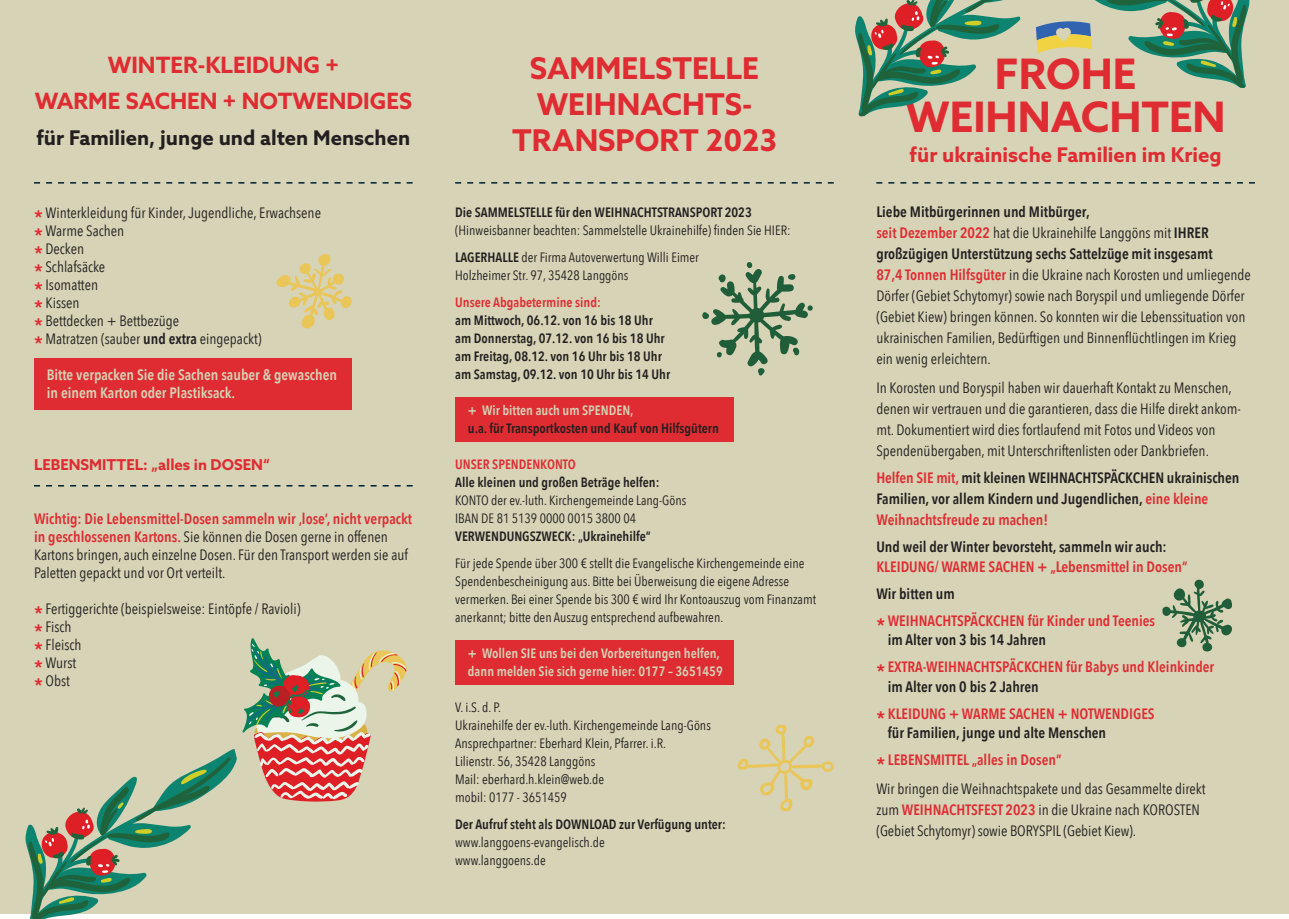
<style>
.page{position:relative;width:1289px;height:919px;background:#fff}
.page>*{position:absolute;margin:0;border:0;box-sizing:border-box;transform-origin:0 0}
.t1{font:700 42px/43.5px "Azo Sans";color:#df2c32;text-align:center}
.t2{font:700 30px/36px "Azo Sans";color:#df2c32;text-align:center}
.t3{font:700 22.5px/36px "Azo Sans";color:#df2c32;text-align:center}
.t4{font:700 20.25px "Azo Sans";color:#231f20}
.t5{font:700 20.25px "Azo Sans";color:#df2c32}
.t6{font:15px/18px "Avenir Next Condensed";color:#231f20}
.t7{font:600 15px/21px "Avenir Next Condensed";color:#231f20}
.t8{font:600 15px/27px "Avenir Next Condensed";color:#df2c32}
.t9{font:600 15px/18px "Avenir Next Condensed";color:#d6d3b6}
.t10{font:700 15px "Azo Sans";color:#df2c32}
.t11{font:13.5px/18px "Avenir Next Condensed";color:#231f20}
.t12{font:600 13.5px/18px "Avenir Next Condensed";color:#231f20}
.t13{font:600 13.5px/18px "Avenir Next Condensed";color:#d6d3b6}
.t14{font:600 13.5px "Avenir Next Condensed";color:#df2c32}
.s1{font-weight:600;font-size:19.5px;color:#df2c32}
.s2{font-weight:600}
.s3{font-weight:600;color:#df2c32}
.s4{color:#df2c32}
.s5{color:#231f20}
.s6{font-size:19.5px}
.s7{font-size:19.5px;color:#df2c32}
</style>
<div class="page">
<div style="left:0;top:0;width:1288px;height:913px;background:#d6d3b6"></div>
<svg style="left:876px;top:182px;width:378px;height:1px"></svg>
<svg style="left:455px;top:182px;width:378px;height:1px"></svg>
<svg style="left:34px;top:182px;width:378px;height:1px"></svg>
<svg style="left:34px;top:485px;width:378px;height:1px"></svg>
<div style="left:455px;top:397px;width:278px;height:45px;background:#df2c32"></div>
<div style="left:455px;top:639px;width:278px;height:45px;background:#df2c32"></div>
<div style="left:34px;top:358px;width:318px;height:51px;background:#df2c32"></div>
<svg style="left:702px;top:262px;width:110px;height:113px"></svg>
<svg style="left:1162px;top:579px;width:70px;height:73px"></svg>
<svg style="left:276px;top:254px;width:76px;height:75px"></svg>
<svg style="left:25px;top:638px;width:382px;height:280px"></svg>
<svg style="left:737px;top:724px;width:97px;height:87px"></svg>
<svg style="left:855px;top:0;width:394px;height:117px"></svg>
<h3 class="t3" style="left:35px;top:47px;width:379px">WINTER-KLEIDUNG +<br>WARME SACHEN + NOTWENDIGES</h3>
<h3 class="t4" style="left:36px;top:124px;width:375px">für Familien, junge und alten Menschen</h3>
<p class="t6" style="left:34px;top:202px;width:288px"><span class="s1">*</span> Winterkleidung für Kinder, Jugendliche, Erwachsene <span class="s1">*</span> Warme Sachen<br><span class="s1">*</span> Decken<br><span class="s1">*</span> Schlafsäcke<br><span class="s1">*</span> Isomatten<br><span class="s1">*</span> Kissen<br><span class="s1">*</span> Bettdecken + Bettbezüge<br><span class="s1">*</span> Matratzen (sauber <span class="s2">und extra</span> eingepackt)</p>
<p class="t9" style="left:47px;top:365px;width:292px">Bitte verpacken Sie die Sachen sauber &amp; gewaschen in einem Karton oder Plastiksack.</p>
<p class="t10" style="left:34px;top:454px;width:237px">LEBENSMITTEL: „alles in DOSEN“</p>
<p class="t6" style="left:34px;top:508px;width:380px"><span class="s3">Wichtig: Die Lebensmittel-Dosen sammeln wir ‚lose‘, nicht verpackt in geschlossenen Kartons.</span> Sie können die Dosen gerne in offenen Kartons bringen, auch einzelne Dosen. Für den Transport werden sie auf Paletten gepackt und vor Ort verteilt.</p>
<p class="t6" style="left:34px;top:598px;width:268px"><span class="s1">*</span> Fertiggerichte (beispielsweise: Eintöpfe / Ravioli) <span class="s1">*</span> Fisch<br><span class="s1">*</span> Fleisch<br><span class="s1">*</span> Wurst<br><span class="s1">*</span> Obst</p>
<h2 class="t2" style="left:512px;top:50px;width:266px">SAMMELSTELLE<br>WEIHNACHTS-<br>TRANSPORT 2023</h2>
<p class="t12" style="left:455px;top:203px;width:298px">Die SAMMELSTELLE für den WEIHNACHTSTRANSPORT 2023</p>
<p class="t11" style="left:455px;top:216px;width:337px;line-height:27px">(Hinweisbanner beachten: Sammelstelle Ukrainehilfe) finden Sie HIER:<br><span class="s2">LAGERHALLE</span> der Firma Autoverwertung Willi Eimer</p>
<p class="t11" style="left:455px;top:265px;width:175px">Holzheimer Str. 97, 35428 Langgöns</p>
<p class="t14" style="left:455px;top:290px;width:147px">Unsere Abgabetermine sind:</p>
<p class="t12" style="left:455px;top:311px;width:216px">am Mittwoch, 06.12. von 16 bis 18 Uhr am Donnerstag, 07.12. von 16 bis 18 Uhr am Freitag, 08.12. von 16 Uhr bis 18 Uhr am Samstag, 09.12. von 10 Uhr bis 14 Uhr</p>
<p class="t13" style="left:468px;top:401px;width:167px">+ Wir bitten auch um SPENDEN,</p>
<p class="t12" style="left:468px;top:419px;width:252px">u.a. für Transportkosten und Kauf von Hilfsgütern</p>
<p class="t14" style="left:455px;top:452px;width:122px">UNSER SPENDENKONTO</p>
<p class="t12" style="left:455px;top:473px;width:206px">Alle kleinen und großen Beträge helfen:</p>
<p class="t11" style="left:455px;top:490px;width:233px">KONTO der ev.-luth. Kirchengemeinde Lang-Göns<br>IBAN DE 81 5139 0000 0015 3800 04</p>
<p class="t12" style="left:455px;top:527px;width:197px">VERWENDUNGSZWECK: „Ukrainehilfe“</p>
<p class="t11" style="left:455px;top:553px;width:362px">Für jede Spende über 300 € stellt die Evangelische Kirchengemeinde eine Spendenbescheinigung aus. Bitte bei Überweisung die eigene Adresse vermerken. Bei einer Spende bis 300 € wird Ihr Kontoauszug vom Finanzamt anerkannt; bitte den Auszug entsprechend aufbewahren.</p>
<p class="t13" style="left:468px;top:644px;width:256px">+ Wollen SIE uns bei den Vorbereitungen helfen, dann melden Sie sich gerne hier: 0177 – 3651459</p>
<p class="t11" style="left:455px;top:697px;width:257px">V. i.S. d. P.<br>Ukrainehilfe der ev.-luth. Kirchengemeinde Lang-Göns Ansprechpartner: Eberhard Klein, Pfarrer. i.R.<br>Lilienstr. 56, 35428 Langgöns<br>Mail: eberhard.h.klein@web.de<br>mobil: 0177 - 3651459</p>
<p class="t12" style="left:455px;top:815px;width:272px">Der Aufruf steht als DOWNLOAD zur Verfügung unter:</p>
<p class="t11" style="left:455px;top:832px;width:151px">www.langgoens-evangelisch.de www.langgoens.de</p>
<h1 class="t1" style="left:905px;top:51px;width:321px">FROHE<br>WEIHNACHTEN</h1>
<h3 class="t5" style="left:909px;top:141px;width:314px">für ukrainische Familien im Krieg</h3>
<p class="t6" style="left:876px;top:201px;width:376px;line-height:21px"><span class="s2">Liebe Mitbürgerinnen und Mitbürger,<br></span><span class="s3">seit Dezember 2022</span> hat die Ukrainehilfe Langgöns mit <span class="s2">IHRER großzügigen Unterstützung sechs Sattelzüge mit insgesamt<br></span><span class="s3">87,4 Tonnen Hilfsgüter</span> in die Ukraine nach Korosten und umliegende Dörfer (Gebiet Schytomyr) sowie nach Boryspil und umliegende Dörfer (Gebiet Kiew) bringen können. So konnten wir die Lebenssituation von ukrainischen Familien, Bedürftigen und Binnenflüchtlingen im Krieg ein wenig erleichtern.</p>
<p class="t6" style="left:876px;top:376px;width:366px;line-height:21px">In Korosten und Boryspil haben wir dauerhaft Kontakt zu Menschen, denen wir vertrauen und die garantieren, dass die Hilfe direkt ankom&shy;mt. Dokumentiert wird dies fortlaufend mit Fotos und Videos von Spendenübergaben, mit Unterschriftenlisten oder Dankbriefen.</p>
<p class="t7" style="left:876px;top:467px;width:364px"><span class="s4">Helfen SIE mit,</span> mit kleinen WEIHNACHTSPÄCKCHEN ukrainischen<br>Familien, vor allem Kindern und Jugendlichen, <span class="s4">eine kleine<br>Weihnachtsfreude zu machen!</span></p>
<p class="t7" style="left:876px;top:536px;width:292px">Und weil der Winter bevorsteht, sammeln wir auch:</p>
<p class="t8" style="left:876px;top:552px;width:312px">KLEIDUNG/ WARME SACHEN + „Lebensmittel in Dosen“</p>
<p class="t8" style="left:876px;top:579px;width:280px"><span class="s5">Wir bitten um<br></span><span class="s6">*</span> WEIHNACHTSPÄCKCHEN für Kinder und Teenies</p>
<p class="t8" style="left:876px;top:626px;width:339px;text-indent:11px"><span class="s5">im Alter von 3 bis 14 Jahren<br></span><span class="s6">*</span> EXTRA-WEIHNACHTSPÄCKCHEN für Babys und Kleinkinder</p>
<p class="t8" style="left:876px;top:672px;width:280px;text-indent:11px"><span class="s5">im Alter von 0 bis 2 Jahren<br></span><span class="s6">*</span> KLEIDUNG + WARME SACHEN + NOTWENDIGES</p>
<p class="t7" style="left:876px;top:719px;width:231px;line-height:27px;text-indent:11px">für Familien, junge und alte Menschen <span class="s7">*</span> <span class="s4">LEBENSMITTEL „alles in Dosen“</span></p>
<p class="t6" style="left:876px;top:777px;width:331px;line-height:21px">Wir bringen die Weihnachtspakete und das Gesammelte direkt zum <span class="s3">WEIHNACHTSFEST 2023</span> in die Ukraine nach KOROSTEN (Gebiet Schytomyr) sowie BORYSPIL (Gebiet Kiew).</p>
</div>
